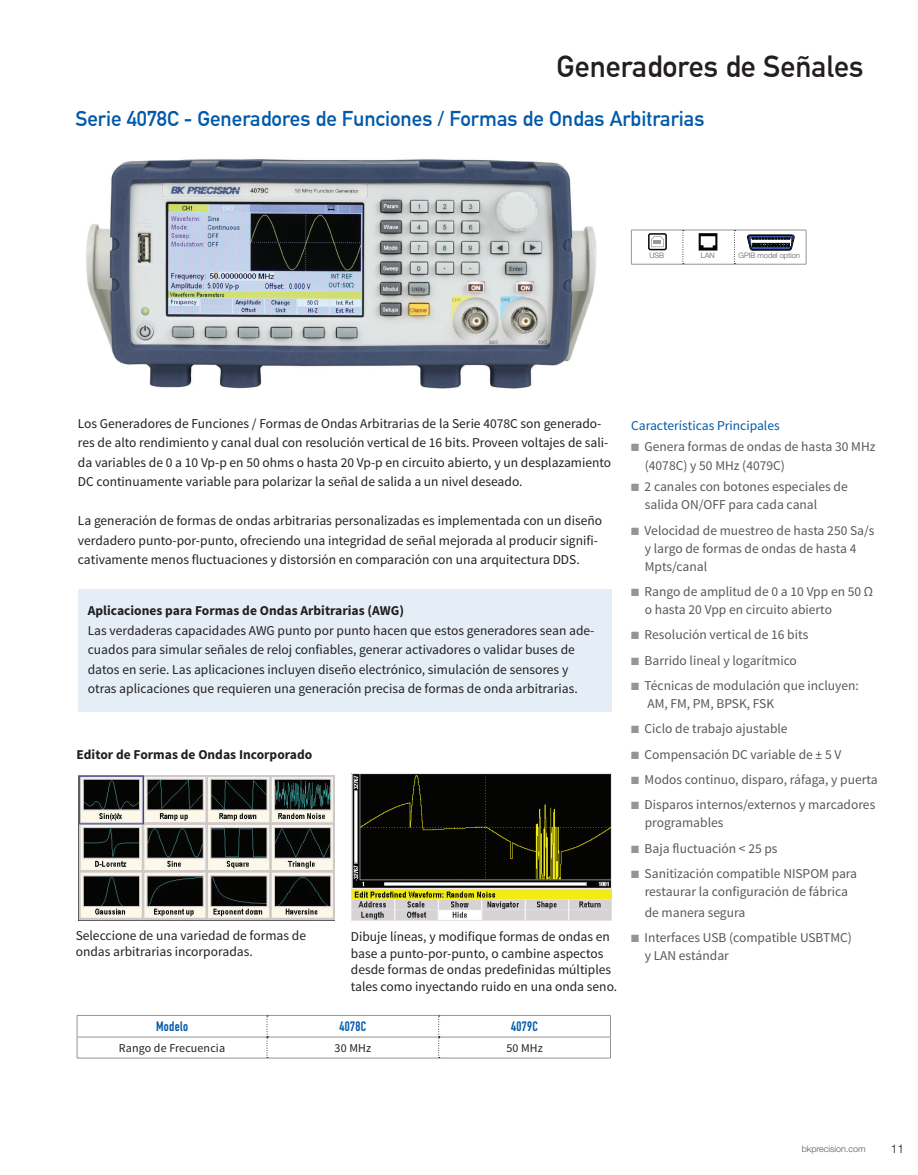
<style>
.page{position:relative;width:918px;height:1175px;background:#fff}
.page>*{position:absolute;margin:0;border:0;box-sizing:border-box;transform-origin:0 0}
.t1{font:700 30px "DIN Alternate";color:#231f20}
.t2{font:700 21px "DIN Alternate";color:#0159a9}
.t3{font:13.5px/19.5px "Source Sans Pro";color:#231f20}
.t4{font:13.5px/18px "Source Sans Pro";color:#57585a}
.t5{font:700 13.5px "Source Sans Pro";color:#231f20}
.t6{font:13.5px "Source Sans Pro";color:#0159a9}
.t7{font:700 13.5px "DIN Condensed";letter-spacing:.025em;color:#0159a9}
.t8{font:12px "Source Sans Pro";letter-spacing:.01em;color:#231f20}
.t9{font:300 12px "Helvetica Neue";color:#231f20}
.t10{font:300 9px "Helvetica Neue";color:#57585a}
.t11{font:300 7.5px "Helvetica Neue";color:#57585a}
.s1{color:#939598}
</style>
<div class="page">
<img style="left:86px;top:159px;width:511px;height:230px">
<div style="left:78px;top:589px;width:533px;height:122px;background:#e5eef7"></div>
<svg style="left:77px;top:1015px;width:534px;height:43px"></svg>
<hr style="left:631px;top:230px;width:52px;height:1px;background:#939598">
<hr style="left:631px;top:230px;width:1px;height:34px;background:#939598">
<hr style="left:683px;top:230px;width:51px;height:1px;background:#939598">
<hr style="left:734px;top:230px;width:72px;height:1px;background:#939598">
<hr style="left:806px;top:230px;width:1px;height:34px;background:#939598">
<hr style="left:631px;top:264px;width:52px;height:1px;background:#939598">
<hr style="left:683px;top:264px;width:51px;height:1px;background:#939598">
<hr style="left:734px;top:264px;width:72px;height:1px;background:#939598">
<svg style="left:683px;top:230px;width:1px;height:34px"></svg>
<svg style="left:734px;top:230px;width:1px;height:34px"></svg>
<svg style="left:747px;top:235px;width:47px;height:15px"></svg>
<svg style="left:651px;top:236px;width:13px;height:11px"></svg>
<div style="left:648px;top:233px;width:19px;height:17px;border:1px solid #040503;border-radius:2px"></div>
<svg style="left:699px;top:233px;width:18px;height:17px"></svg>
<img style="left:352px;top:773px;width:260px;height:147px">
<img style="left:78px;top:775px;width:257px;height:145px">
<h1 class="t1" style="left:557px;top:43px;width:309px">Generadores de Señales</h1>
<h2 class="t2" style="left:75px;top:102px;width:631px">Serie 4078C - Generadores de Funciones / Formas de Ondas Arbitrarias</h2>
<p class="t11" style="left:649px;top:249px;width:16px">USB</p>
<p class="t11" style="left:701px;top:249px;width:16px">LAN</p>
<p class="t11" style="left:739px;top:249px;width:63px">GPIB model option</p>
<p class="t3" style="left:78px;top:414px;width:535px">Los Generadores de Funciones / Formas de Ondas Arbitrarias de la Serie 4078C son generado&shy;res de alto rendimiento y canal dual con resolución vertical de 16 bits. Proveen voltajes de sali&shy;da variables de 0 a 10 Vp-p en 50 ohms o hasta 20 Vp-p en circuito abierto, y un desplazamiento DC continuamente variable para polarizar la señal de salida a un nivel deseado.</p>
<p class="t3" style="left:78px;top:511px;width:526px">La generación de formas de ondas arbitrarias personalizadas es implementada con un diseño verdadero punto-por-punto, ofreciendo una integridad de señal mejorada al producir signifi&shy;cativamente menos fluctuaciones y distorsión en comparación con una arquitectura DDS.</p>
<p class="t5" style="left:88px;top:602px;width:318px">Aplicaciones para Formas de Ondas Arbitrarias (AWG)</p>
<p class="t3" style="left:88px;top:621px;width:508px">Las verdaderas capacidades AWG punto por punto hacen que estos generadores sean ade&shy;cuados para simular señales de reloj confiables, generar activadores o validar buses de datos en serie. Las aplicaciones incluyen diseño electrónico, simulación de sensores y otras aplicaciones que requieren una generación precisa de formas de onda arbitrarias.</p>
<p class="t5" style="left:77px;top:746px;width:237px">Editor de Formas de Ondas Incorporado</p>
<p class="t3" style="left:76px;top:927px;width:232px;line-height:16.5px">Seleccione de una variedad de formas de ondas arbitrarias incorporadas.</p>
<p class="t3" style="left:351px;top:928px;width:268px;line-height:16.5px">Dibuje líneas, y modifique formas de ondas en base a punto-por-punto, o cambine aspectos desde formas de ondas predefinidas múltiples tales como inyectando ruido en una onda seno.</p>
<p class="t7" style="left:156px;top:1017px;width:33px">Modelo</p>
<p class="t7" style="left:339px;top:1017px;width:28px">4078C</p>
<p class="t7" style="left:511px;top:1017px;width:28px">4079C</p>
<p class="t8" style="left:119px;top:1040px;width:108px">Rango de Frecuencia</p>
<p class="t8" style="left:335px;top:1040px;width:38px">30 MHz</p>
<p class="t8" style="left:506px;top:1040px;width:38px">50 MHz</p>
<p class="t6" style="left:631px;top:417px;width:150px">Características Principales</p>
<p class="t4" style="left:645px;top:437px;width:232px;line-height:19.5px;text-indent:-14px"><span class="s1">■</span> Genera formas de ondas de hasta 30 MHz (4078C) y 50 MHz (4079C)</p>
<p class="t4" style="left:645px;top:478px;width:204px;text-indent:-14px"><span class="s1">■</span> 2 canales con botones especiales de salida ON/OFF para cada canal</p>
<p class="t4" style="left:645px;top:521px;width:231px;text-indent:-14px"><span class="s1">■</span> Velocidad de muestreo de hasta 250 Sa/s y largo de formas de ondas de hasta 4<br>Mpts/canal</p>
<p class="t4" style="left:645px;top:583px;width:230px;text-indent:-13px"><span class="s1">■</span> Rango de amplitud de 0 a 10 Vpp en 50 Ω o hasta 20 Vpp en circuito abierto</p>
<p class="t4" style="left:631px;top:626px;width:179px"><span class="s1">■</span> Resolución vertical de 16 bits</p>
<p class="t4" style="left:631px;top:651px;width:167px"><span class="s1">■</span> Barrido lineal y logarítmico</p>
<p class="t4" style="left:647px;top:677px;width:213px;text-indent:-16px"><span class="s1">■</span> Técnicas de modulación que incluyen:<br>AM, FM, PM, BPSK, FSK</p>
<p class="t4" style="left:631px;top:720px;width:158px"><span class="s1">■</span> Ciclo de trabajo ajustable</p>
<p class="t4" style="left:631px;top:745px;width:212px"><span class="s1">■</span> Compensación DC variable de ± 5 V</p>
<p class="t4" style="left:631px;top:770px;width:248px"><span class="s1">■</span> Modos continuo, disparo, ráfaga, y puerta</p>
<p class="t4" style="left:645px;top:796px;width:232px;text-indent:-13px"><span class="s1">■</span> Disparos internos/externos y marcadores programables</p>
<p class="t4" style="left:631px;top:839px;width:148px"><span class="s1">■</span> Baja fluctuación &lt; 25 ps</p>
<p class="t4" style="left:631px;top:864px;width:228px;text-align:center"><span class="s1">■</span> Sanitización compatible NISPOM para restaurar la configuración de fábrica</p>
<p class="t4" style="left:645px;top:903px;width:102px">de manera segura</p>
<p class="t4" style="left:645px;top:929px;width:209px;text-indent:-13px"><span class="s1">■</span> Interfaces USB (compatible USBTMC) y LAN estándar</p>
<p class="t10" style="left:802px;top:1141px;width:66px">bkprecision.com</p>
<p class="t9" style="left:891px;top:1139px;width:15px">11</p>
</div>
